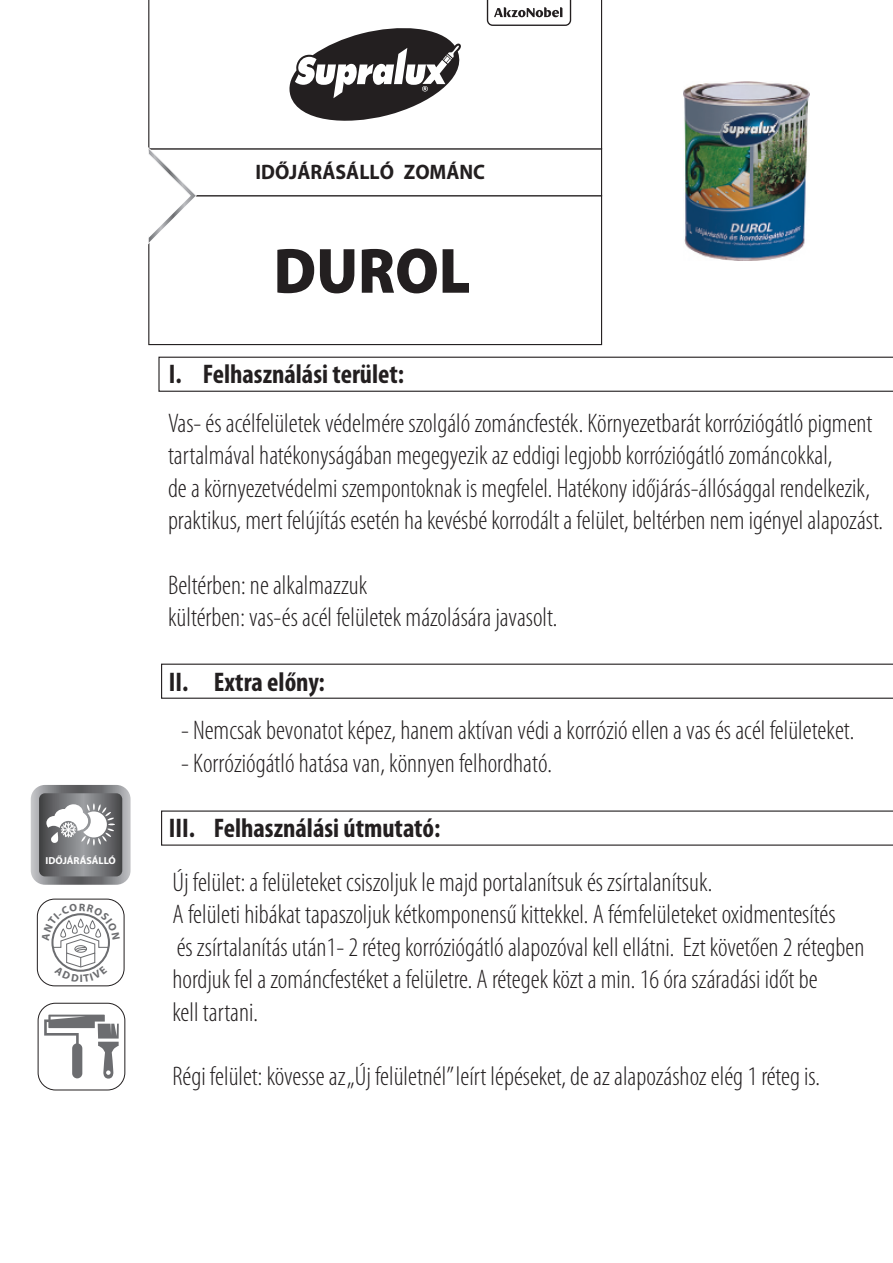
<style>
.page{position:relative;width:893px;height:1263px;background:#fff}
.page>*{position:absolute;margin:0;border:0;box-sizing:border-box;transform-origin:0 0}
.t1{font:900 64.5px "Myriad Pro";color:#231f20;scale:.93 1}
.t2{font:300 condensed 27px/32.4px "Myriad Pro";color:#231f20}
.t3{font:700 condensed 27px "Myriad Pro";color:#231f20}
.t4{font:700 21px "Myriad Pro";color:#231f20;scale:.95 1}
.t5{font:700 10.2px "Myriad Pro";color:#fff}
</style>
<div class="page">
<div style="left:148px;top:195px;width:454px;height:150px;background:#fff;border:1px solid #231f20"></div>
<svg style="left:148px;top:0;width:454px;height:147px"></svg>
<svg style="left:487px;top:0;width:84px;height:26px"></svg>
<svg style="left:288px;top:24px;width:178px;height:102px"></svg>
<svg style="left:148px;top:147px;width:455px;height:97px"></svg>
<svg style="left:161px;top:664px;width:732px;height:35px"></svg>
<svg style="left:161px;top:810px;width:732px;height:36px"></svg>
<svg style="left:158px;top:357px;width:735px;height:35px"></svg>
<div style="left:37px;top:899px;width:87px;height:87px;border:1px solid #231f20;border-radius:17px"></div>
<div style="left:38px;top:1003px;width:87px;height:87px;border:1px solid #231f20;border-radius:17px"></div>
<svg style="left:44px;top:1014px;width:75px;height:64px"></svg>
<svg style="left:31px;top:785px;width:100px;height:100px;background:#8f9093"></svg>
<img style="left:683px;top:81px;width:126px;height:180px">
<svg style="left:42px;top:903px;width:78px;height:79px"></svg>
<p class="t5" style="left:46px;top:855px;width:72px">IDŐJÁRÁSÁLLÓ</p>
<p class="t4" style="left:255px;top:160px;width:243px">IDŐJÁRÁSÁLLÓ ZOMÁNC</p>
<h1 class="t1" style="left:274px;top:234px;width:213px">DUROL</h1>
<p class="t3" style="left:169px;top:359px;width:237px">I. Felhasználási terület:</p>
<p class="t2" style="left:168px;top:407px;width:717px">Vas- és acélfelületek védelmére szolgáló zománcfesték. Környezetbarát korróziógátló pigment tartalmával hatékonyságában megegyezik az eddigi legjobb korróziógátló zománcokkal,<br>de a környezetvédelmi szempontoknak is megfelel. Hatékony időjárás-állósággal rendelkezik, praktikus, mert felújítás esetén ha kevésbé korrodált a felület, beltérben nem igényel alapozást.</p>
<p class="t2" style="left:168px;top:569px;width:391px">Beltérben: ne alkalmazzuk<br>kültérben: vas-és acél felületek mázolására javasolt.</p>
<p class="t3" style="left:169px;top:667px;width:157px">II. Extra előny:</p>
<p class="t2" style="left:181px;top:715px;width:675px">- Nemcsak bevonatot képez, hanem aktívan védi a korrózió ellen a vas és acél felületeket.</p>
<p class="t2" style="left:181px;top:747px;width:373px">- Korróziógátló hatása van, könnyen felhordható.</p>
<p class="t3" style="left:169px;top:813px;width:273px">III. Felhasználási útmutató:</p>
<p class="t2" style="left:172px;top:866px;width:693px">Új felület: a felületeket csiszoljuk le majd portalanítsuk és zsírtalanítsuk.<br>A felületi hibákat tapaszoljuk kétkomponensű kittekkel. A fémfelületeket oxidmentesítés<br>és zsírtalanítás után1- 2 réteg korróziógátló alapozóval kell ellátni. Ezt követően 2 rétegben hordjuk fel a zománcfestéket a felületre. A rétegek közt a min. 16 óra száradási időt be<br>kell tartani.</p>
<p class="t2" style="left:172px;top:1061px;width:649px">Régi felület: kövesse az „Új felületnél” leírt lépéseket, de az alapozáshoz elég 1 réteg is.</p>
</div>
